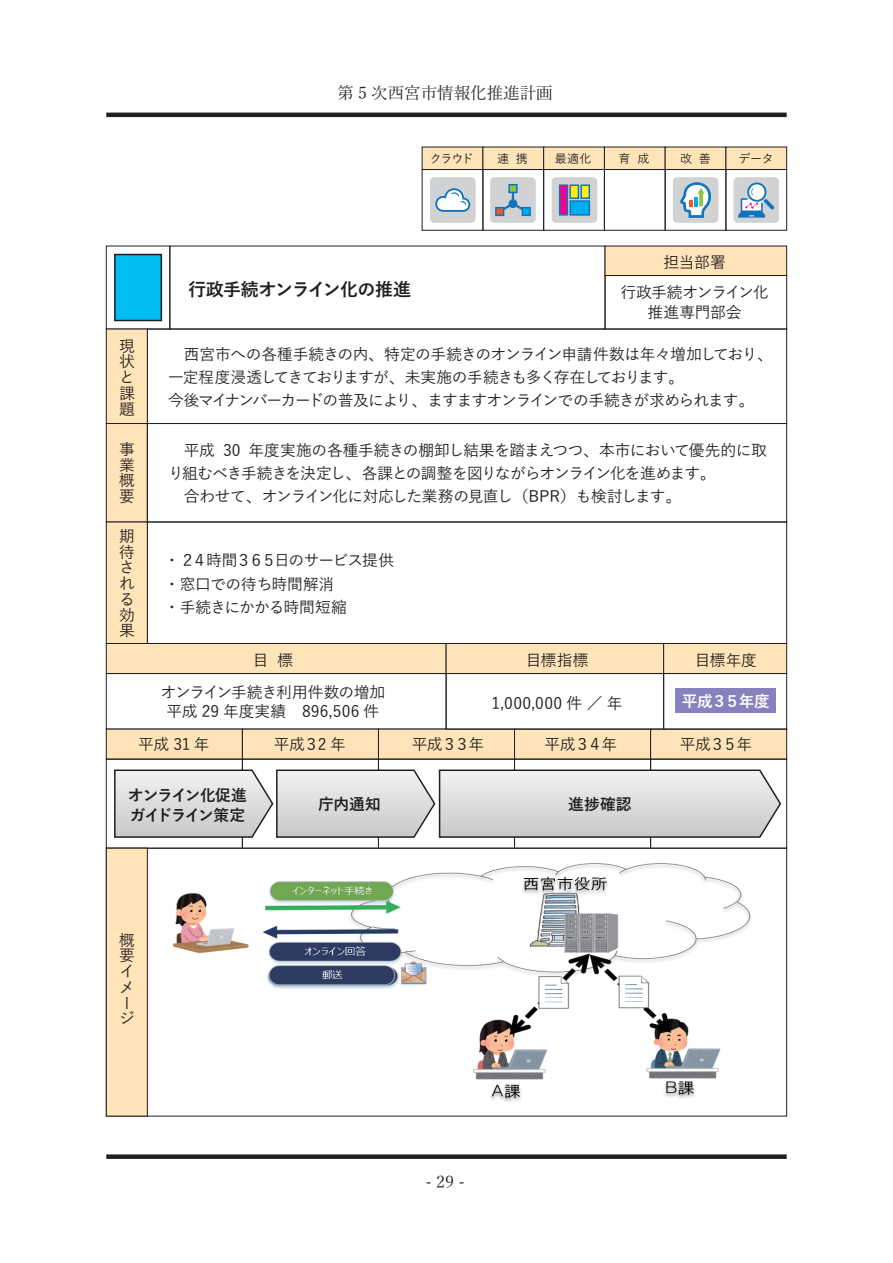
<style>
.page{position:relative;width:893px;height:1263px;background:#fff}
.page>*{position:absolute;margin:0;border:0;box-sizing:border-box;transform-origin:0 0}
.t1{font:700 18px "Yu Gothic";letter-spacing:-.04em;color:#231f20}
.t2{font:16.5px "Yu Mincho";color:#231f20}
.t3{font:500 15.75px/15.8px "Yu Gothic";letter-spacing:-.05em;color:#231f20}
.t4{font:500 15.75px/19.5px "Yu Gothic";letter-spacing:-.015em;color:#231f20;text-align:center}
.t5{font:700 15.75px/19.5px "Yu Gothic";letter-spacing:-.08em;color:#231f20}
.t6{font:500 15.75px/19.5px "Yu Gothic";letter-spacing:-.02em;color:#231f20;text-align:center}
.t7{font:700 15.75px "Yu Gothic";letter-spacing:-.035em;color:#231f20}
.t8{font:700 15.75px "Yu Gothic";letter-spacing:-.08em;color:#fff}
.t9{font:500 12px "Yu Gothic";letter-spacing:-.045em;color:#231f20}
</style>
<div class="page">
<div style="left:106px;top:643px;width:340px;height:31px;background:#fee4b8"></div>
<div style="left:446px;top:643px;width:218px;height:31px;background:#fee4b8"></div>
<div style="left:663px;top:643px;width:124px;height:31px;background:#fee4b8;border:1px solid #231f20"></div>
<div style="left:106px;top:673px;width:340px;height:56px;border:1px solid #231f20"></div>
<div style="left:106px;top:729px;width:137px;height:30px;background:#fee4b8"></div>
<div style="left:242px;top:729px;width:137px;height:30px;background:#fee4b8"></div>
<div style="left:378px;top:729px;width:137px;height:30px;background:#fee4b8;border:1px solid #231f20"></div>
<div style="left:514px;top:729px;width:137px;height:30px;background:#fee4b8;border:1px solid #231f20"></div>
<div style="left:650px;top:729px;width:137px;height:30px;background:#fee4b8;border:1px solid #231f20"></div>
<div style="left:106px;top:759px;width:137px;height:89px;border:1px solid #231f20"></div>
<div style="left:242px;top:759px;width:137px;height:89px;border:1px solid #231f20"></div>
<div style="left:378px;top:759px;width:137px;height:89px;border:1px solid #231f20"></div>
<div style="left:514px;top:759px;width:137px;height:89px;border:1px solid #231f20"></div>
<div style="left:650px;top:759px;width:137px;height:89px;border:1px solid #231f20"></div>
<div style="left:446px;top:673px;width:218px;height:56px;border:1px solid #231f20"></div>
<div style="left:663px;top:673px;width:124px;height:56px;border:1px solid #231f20"></div>
<img style="left:173px;top:863px;width:578px;height:239px">
<hr style="left:106px;top:113px;width:681px;height:4px;background:#231f20">
<div style="left:106px;top:1154px;width:681px;height:5px;background:#231f20"></div>
<div style="left:106px;top:246px;width:64px;height:83px;border:1px solid #231f20"></div>
<div style="left:114px;top:254px;width:48px;height:67px;background:#01bdf2;border:2px solid #231f20"></div>
<div style="left:147px;top:329px;width:640px;height:95px;border:1px solid #231f20"></div>
<div style="left:106px;top:329px;width:42px;height:95px;background:#fee4b8;border:1px solid #231f20"></div>
<div style="left:106px;top:423px;width:42px;height:99px;background:#fee4b8;border:1px solid #231f20"></div>
<div style="left:147px;top:423px;width:640px;height:99px;border:1px solid #231f20"></div>
<div style="left:147px;top:522px;width:640px;height:122px;border:1px solid #231f20"></div>
<div style="left:106px;top:522px;width:42px;height:122px;background:#fee4b8;border:1px solid #231f20"></div>
<div style="left:106px;top:848px;width:42px;height:268px;background:#fee4b8;border:1px solid #231f20"></div>
<div style="left:605px;top:246px;width:182px;height:30px;background:#fee4b8"></div>
<div style="left:605px;top:275px;width:182px;height:54px;border:1px solid #231f20"></div>
<svg style="left:114px;top:769px;width:668px;height:69px;background:#d4d5d6"></svg>
<div style="left:552px;top:177px;width:45px;height:46px;background:#d1d2d4;border-radius:4px"></div>
<svg style="left:558px;top:184px;width:33px;height:32px"></svg>
<div style="left:673px;top:177px;width:45px;height:46px;background:#d1d2d4;border-radius:4px"></div>
<svg style="left:680px;top:182px;width:31px;height:36px"></svg>
<div style="left:422px;top:147px;width:61px;height:23px;background:#fee4b8"></div>
<div style="left:482px;top:147px;width:62px;height:23px;background:#fee4b8"></div>
<div style="left:543px;top:147px;width:62px;height:23px;background:#fee4b8"></div>
<div style="left:604px;top:147px;width:61px;height:23px;background:#fee4b8"></div>
<div style="left:665px;top:147px;width:61px;height:23px;background:#fee4b8"></div>
<div style="left:725px;top:147px;width:62px;height:23px;background:#fee4b8;border:1px solid #231f20"></div>
<div style="left:422px;top:169px;width:61px;height:62px;border:1px solid #231f20"></div>
<div style="left:482px;top:169px;width:62px;height:62px;border:1px solid #231f20"></div>
<div style="left:543px;top:169px;width:62px;height:62px;border:1px solid #231f20"></div>
<div style="left:604px;top:169px;width:61px;height:62px;border:1px solid #231f20"></div>
<div style="left:665px;top:169px;width:61px;height:62px;border:1px solid #231f20"></div>
<div style="left:725px;top:169px;width:62px;height:62px;border:1px solid #231f20"></div>
<div style="left:430px;top:177px;width:46px;height:46px;background:#d1d2d4;border-radius:4px"></div>
<svg style="left:435px;top:188px;width:35px;height:24px"></svg>
<div style="left:490px;top:177px;width:46px;height:46px;background:#d1d2d4;border-radius:4px"></div>
<svg style="left:498px;top:193px;width:30px;height:21px"></svg>
<div style="left:508px;top:184px;width:10px;height:9px;background:#8bc63e;border:2px solid #1074bc"></div>
<div style="left:495px;top:207px;width:9px;height:9px;background:#f15929;border:2px solid #1074bc"></div>
<div style="left:522px;top:207px;width:9px;height:9px;background:#00aeef;border:2px solid #1074bc"></div>
<div style="left:510px;top:200px;width:6px;height:7px;background:#1074bc;border-radius:50%"></div>
<div style="left:509px;top:199px;width:8px;height:9px;border:2px solid #1074bc;border-radius:50%"></div>
<div style="left:733px;top:177px;width:46px;height:46px;background:#d1d2d4;border-radius:4px"></div>
<svg style="left:738px;top:182px;width:36px;height:36px"></svg>
<div style="left:675px;top:688px;width:100px;height:25px;background:#8781bd"></div>
<p class="t2" style="left:337px;top:77px;width:217px">第 5 次西宮市情報化推進計画</p>
<p class="t9" style="left:430px;top:148px;width:45px">クラウド</p>
<p class="t9" style="left:497px;top:148px;width:32px">連 携</p>
<p class="t9" style="left:555px;top:148px;width:38px">最適化</p>
<p class="t9" style="left:618px;top:148px;width:32px">育 成</p>
<p class="t9" style="left:680px;top:148px;width:32px">改 善</p>
<p class="t9" style="left:739px;top:148px;width:37px">データ</p>
<p class="t3" style="left:119px;top:336px;width:17px">現状と課題</p>
<p class="t3" style="left:119px;top:439px;width:16px;text-align:justify">事業概要</p>
<p class="t3" style="left:119px;top:526px;width:17px">期待される効果</p>
<p class="t1" style="left:188px;top:279px;width:225px">行政手続オンライン化の推進</p>
<p class="t3" style="left:663px;top:252px;width:64px">担当部署</p>
<p class="t6" style="left:620px;top:280px;width:150px">行政手続オンライン化推進専門部会</p>
<p class="t3" style="left:168px;top:340px;width:607px;line-height:23.2px">　西宮市への各種手続きの内、特定の手続きのオンライン申請件数は年々増加しており、一定程度浸透してきておりますが、未実施の手続きも多く存在しております。<br>今後マイナンバーカードの普及により、ますますオンラインでの手続きが求められます。</p>
<p class="t3" style="left:168px;top:436px;width:600px;line-height:23.2px">　平成 30 年度実施の各種手続きの棚卸し結果を踏まえつつ、本市において優先的に取り組むべき手続きを決定し、各課との調整を図りながらオンライン化を進めます。<br>　合わせて、オンライン化に対応した業務の見直し（BPR）も検討します。</p>
<p class="t3" style="left:164px;top:547px;width:231px;line-height:23.2px">・２４時間３６５日のサービス提供・窓口での待ち時間解消<br>・手続きにかかる時間短縮</p>
<p class="t3" style="left:253px;top:650px;width:42px">目 標</p>
<p class="t4" style="left:161px;top:680px;width:226px">オンライン手続き利用件数の増加平成 29 年度実績　896,506 件</p>
<p class="t3" style="left:526px;top:650px;width:64px">目標指標</p>
<p class="t3" style="left:695px;top:650px;width:64px">目標年度</p>
<p class="t3" style="left:491px;top:693px;width:133px">1,000,000 件 ／ 年</p>
<p class="t8" style="left:682px;top:692px;width:90px">平成３５年度</p>
<p class="t3" style="left:274px;top:734px;width:74px">平成３2 年</p>
<p class="t3" style="left:412px;top:734px;width:74px">平成３３年</p>
<p class="t3" style="left:545px;top:734px;width:74px">平成３４年</p>
<p class="t3" style="left:680px;top:734px;width:74px">平成３５年</p>
<p class="t3" style="left:138px;top:734px;width:73px">平成 31 年</p>
<p class="t5" style="left:128px;top:786px;width:121px">オンライン化促進ガイドライン策定</p>
<p class="t7" style="left:318px;top:795px;width:64px">庁内通知</p>
<p class="t7" style="left:568px;top:795px;width:65px">進捗確認</p>
<p class="t3" style="left:119px;top:930px;width:16px">概要イメージ</p>
<p class="t2" style="left:425px;top:1167px;width:41px">- 29 -</p>
</div>
